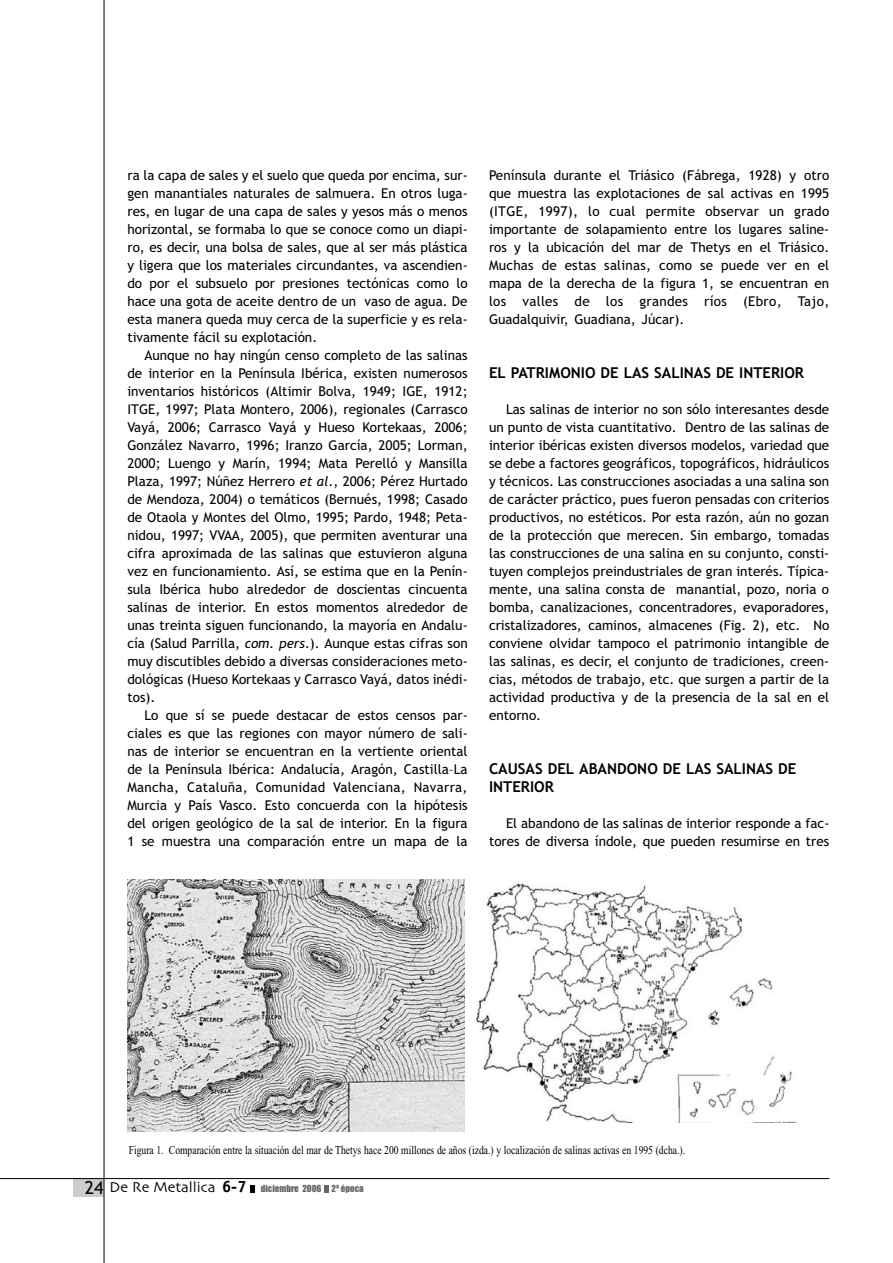
<style>
.page{position:relative;width:893px;height:1263px;background:#fff}
.page>*{position:absolute;margin:0;border:0;box-sizing:border-box;transform-origin:0 0}
.t1{font:18px "Trebuchet MS";color:#000}
.t2{font:700 15px/18px "Trebuchet MS";color:#000}
.t3{font:13.5px/18px "Trebuchet MS";color:#000;text-align:justify}
.t4{font:12px "Times New Roman";color:#000;scale:.8 1}
.t5{font:9px "Impact";color:#666}
.s1{font-style:italic}
.s2{font-family:"Skia";font-size:15px;color:#000}
.s3{font-family:"Officina Sans";font-weight:700;font-size:16.5px;color:#000}
</style>
<div class="page">
<svg style="left:250px;top:1185px;width:4px;height:7px"></svg>
<svg style="left:324px;top:1185px;width:5px;height:7px"></svg>
<div style="left:73px;top:1179px;width:31px;height:18px;background:#ccc"></div>
<hr style="left:104px;top:0;width:1px;height:1263px;background:#000">
<hr style="left:0;top:1178px;width:829px;height:1px;background:#000">
<img style="left:127px;top:879px;width:338px;height:252px">
<img style="left:476px;top:883px;width:320px;height:239px">
<p class="t3" style="left:127px;top:167px;width:342px">ra la capa de sales y el suelo que queda por encima, sur&shy;gen manantiales naturales de salmuera. En otros luga&shy;res, en lugar de una capa de sales y yesos más o menos horizontal, se formaba lo que se conoce como un diapi&shy;ro, es decir, una bolsa de sales, que al ser más plástica y ligera que los materiales circundantes, va ascendien&shy;do por el subsuelo por presiones tectónicas como lo hace una gota de aceite dentro de un vaso de agua. De esta manera queda muy cerca de la superficie y es rela&shy;tivamente fácil su explotación.</p>
<p class="t3" style="left:127px;top:347px;width:342px;text-indent:17px">Aunque no hay ningún censo completo de las salinas de interior en la Península Ibérica, existen numerosos inventarios históricos (Altimir Bolva, 1949; IGE, 1912; ITGE, 1997; Plata Montero, 2006), regionales (Carrasco Vayá, 2006; Carrasco Vayá y Hueso Kortekaas, 2006; González Navarro, 1996; Iranzo García, 2005; Lorman, 2000; Luengo y Marín, 1994; Mata Perelló y Mansilla Plaza, 1997; Núñez Herrero <span class="s1">et al</span>., 2006; Pérez Hurtado de Mendoza, 2004) o temáticos (Bernués, 1998; Casado de Otaola y Montes del Olmo, 1995; Pardo, 1948; Peta&shy;nidou, 1997; VVAA, 2005), que permiten aventurar una cifra aproximada de las salinas que estuvieron alguna vez en funcionamiento. Así, se estima que en la Penín&shy;sula Ibérica hubo alrededor de doscientas cincuenta salinas de interior. En estos momentos alrededor de unas treinta siguen funcionando, la mayoría en Andalu&shy;cía (Salud Parrilla, <span class="s1">com. pers.</span>). Aunque estas cifras son muy discutibles debido a diversas consideraciones meto&shy;dológicas (Hueso Kortekaas y Carrasco Vayá, datos inédi&shy;tos).</p>
<p class="t3" style="left:127px;top:707px;width:342px;text-indent:17px">Lo que sí se puede destacar de estos censos par&shy;ciales es que las regiones con mayor número de sali&shy;nas de interior se encuentran en la vertiente oriental de la Península Ibérica: Andalucía, Aragón, Castilla–La Mancha, Cataluña, Comunidad Valenciana, Navarra, Murcia y País Vasco. Esto concuerda con la hipótesis del origen geológico de la sal de interior. En la figura 1 se muestra una comparación entre un mapa de la</p>
<p class="t3" style="left:489px;top:167px;width:342px">Península durante el Triásico (Fábrega, 1928) y otro que muestra las explotaciones de sal activas en 1995 (ITGE, 1997), lo cual permite observar un grado importante de solapamiento entre los lugares saline&shy;ros y la ubicación del mar de Thetys en el Triásico.<br>Muchas de estas salinas, como se puede ver en el mapa de la derecha de la figura 1, se encuentran en los valles de los grandes ríos (Ebro, Tajo, Guadalquivir, Guadiana, Júcar).</p>
<p class="t2" style="left:489px;top:364px;width:316px">EL PATRIMONIO DE LAS SALINAS DE INTERIOR</p>
<p class="t3" style="left:489px;top:401px;width:342px;text-indent:17px">Las salinas de interior no son sólo interesantes desde un punto de vista cuantitativo. Dentro de las salinas de interior ibéricas existen diversos modelos, variedad que se debe a factores geográficos, topográficos, hidráulicos y técnicos. Las construcciones asociadas a una salina son de carácter práctico, pues fueron pensadas con criterios productivos, no estéticos. Por esta razón, aún no gozan de la protección que merecen. Sin embargo, tomadas las construcciones de una salina en su conjunto, consti&shy;tuyen complejos preindustriales de gran interés. Típica&shy;mente, una salina consta de manantial, pozo, noria o bomba, canalizaciones, concentradores, evaporadores, cristalizadores, caminos, almacenes (Fig. 2), etc. No conviene olvidar tampoco el patrimonio intangible de las salinas, es decir, el conjunto de tradiciones, creen&shy;cias, métodos de trabajo, etc. que surgen a partir de la actividad productiva y de la presencia de la sal en el entorno.</p>
<p class="t2" style="left:489px;top:760px;width:309px">CAUSAS DEL ABANDONO DE LAS SALINAS DE<br>INTERIOR</p>
<p class="t3" style="left:489px;top:815px;width:342px;text-align:right">El abandono de las salinas de interior responde a fac&shy;tores de diversa índole, que pueden resumirse en tres</p>
<p class="t4" style="left:129px;top:1146px;width:696px">Figura 1. Comparación entre la situación del mar de Thetys hace 200 millones de años (izda.) y localización de salinas activas en 1995 (dcha.).</p>
<p class="t5" style="left:109px;top:1186px;width:256px"><span class="s2">De Re Metallica</span> <span class="s3">6-7</span> diciembre 2006 2ª época</p>
<h1 class="t1" style="left:85px;top:1181px;width:20px">24</h1>
</div>
